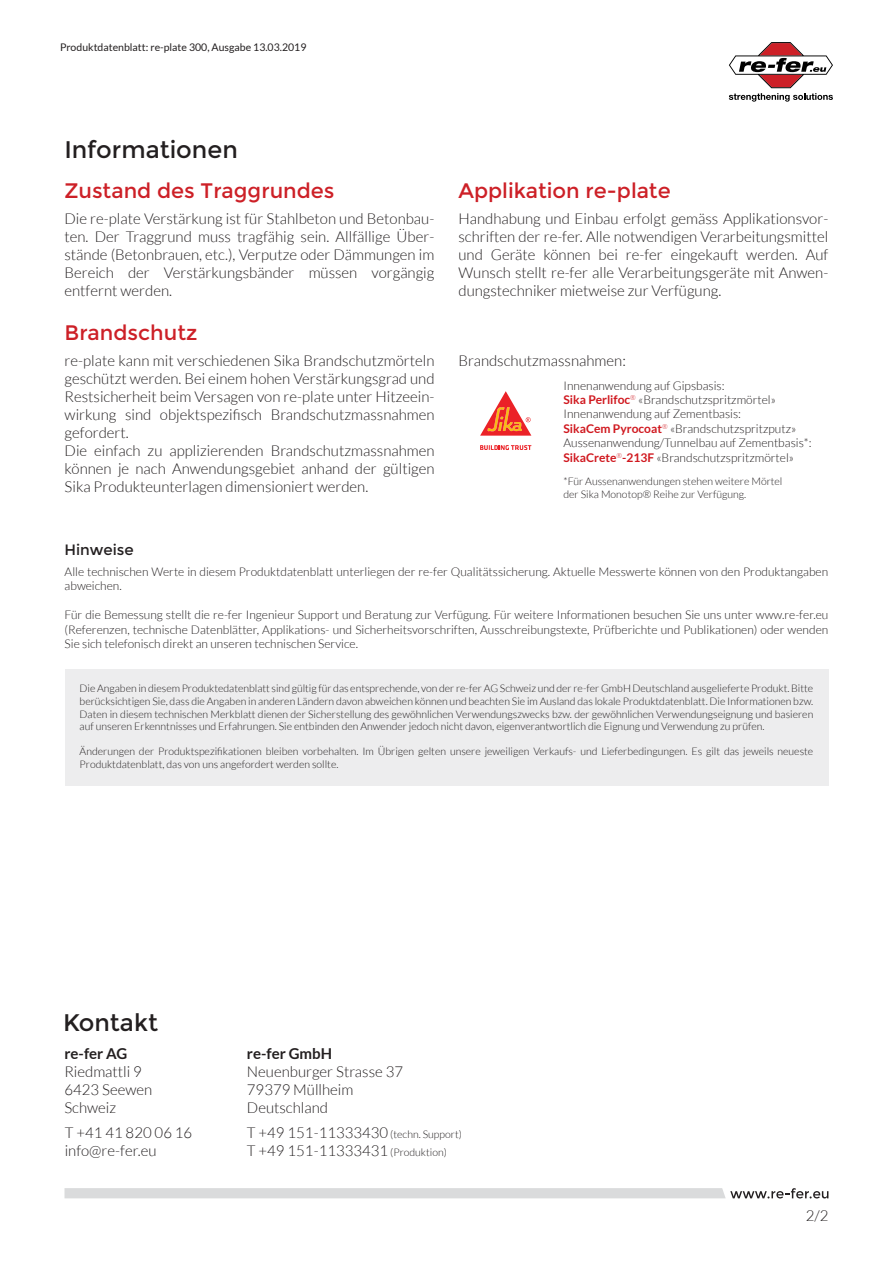
<style>
.page{position:relative;width:893px;height:1263px;background:#fff}
.page>*{position:absolute;margin:0;border:0;box-sizing:border-box;transform-origin:0 0}
.t1{font:24px "Montserrat";color:#231f20}
.t2{font:21px "Montserrat";color:#cd2027}
.t3{font:300 15px/18px "Lato";color:#231f20}
.t4{font:700 15px "Lato";color:#231f20}
.t5{font:15px "Montserrat";color:#231f20}
.t6{font:300 12px/14.4px "Lato";color:#231f20}
.t7{font:300 10.5px/12.6px "Lato";color:#231f20}
.t8{font:10.5px "Lato";color:#231f20}
.s1{font-weight:700;color:#d0181f}
.s2{font-size:10.5px}
</style>
<div class="page">
<div style="left:65px;top:670px;width:763px;height:116px;background:#ededee"></div>
<svg style="left:729px;top:42px;width:104px;height:60px"></svg>
<svg style="left:65px;top:1188px;width:763px;height:10px;background:#d7d7d8"></svg>
<svg style="left:480px;top:445px;width:51px;height:5px"></svg>
<svg style="left:480px;top:391px;width:51px;height:45px"></svg>
<p class="t8" style="left:60px;top:42px;width:248px">Produktdatenblatt: re-plate 300, Ausgabe 13.03.2019</p>
<h1 class="t1" style="left:64px;top:136px;width:175px">Informationen</h1>
<h2 class="t2" style="left:458px;top:179px;width:214px">Applikation re-plate</h2>
<h2 class="t2" style="left:65px;top:179px;width:272px">Zustand des Traggrundes</h2>
<p class="t3" style="left:65px;top:210px;width:371px;text-align:justify">Die re-plate Verstärkung ist für Stahlbeton und Betonbau&shy;ten. Der Traggrund muss tragfähig sein. Allfällige Über&shy;stände (Betonbrauen, etc.), Verputze oder Dämmungen im Bereich der Verstärkungsbänder müssen vorgängig entfernt werden.</p>
<p class="t3" style="left:458px;top:210px;width:371px;text-align:justify">Handhabung und Einbau erfolgt gemäss Applikationsvor&shy;schriften der re-fer. Alle notwendigen Verarbeitungsmittel und Geräte können bei re-fer eingekauft werden. Auf Wunsch stellt re-fer alle Verarbeitungsgeräte mit Anwen&shy;dungstechniker mietweise zur Verfügung.</p>
<h2 class="t2" style="left:65px;top:320px;width:135px">Brandschutz</h2>
<p class="t3" style="left:65px;top:351px;width:371px">re-plate kann mit verschiedenen Sika Brandschutzmörteln geschützt werden. Bei einem hohen Verstärkungsgrad und Restsicherheit beim Versagen von re-plate unter Hitzeein&shy;wirkung sind objektspezifisch Brandschutzmassnahmen gefordert.<br>Die einfach zu applizierenden Brandschutzmassnahmen können je nach Anwendungsgebiet anhand der gültigen Sika Produkteunterlagen dimensioniert werden.</p>
<p class="t3" style="left:458px;top:351px;width:169px">Brandschutzmassnahmen:</p>
<p class="t6" style="left:563px;top:378px;width:250px">Innenanwendung auf Gipsbasis:<br><span class="s1">Sika Perlifoc</span><sup>®</sup> «Brandschutzspritzmörtel» Innenanwendung auf Zementbasis:<br><span class="s1">SikaCem Pyrocoat</span><sup>®</sup> «Brandschutzspritzputz» Aussenanwendung/Tunnelbau auf Zementbasis*:<br><span class="s1">SikaCrete</span><sup>®</sup><span class="s1">-213F</span> «Brandschutzspritzmörtel»</p>
<p class="t7" style="left:563px;top:475px;width:220px">*Für Aussenanwendungen stehen weitere Mörtel der Sika Monotop® Reihe zur Verfügung.</p>
<p class="t5" style="left:65px;top:541px;width:71px">Hinweise</p>
<p class="t6" style="left:65px;top:565px;width:765px">Alle technischen Werte in diesem Produktdatenblatt unterliegen der re-fer Qualitätssicherung. Aktuelle Messwerte können von den Produktangaben abweichen.</p>
<p class="t6" style="left:65px;top:608px;width:765px;text-align:justify">Für die Bemessung stellt die re-fer Ingenieur Support und Beratung zur Verfügung. Für weitere Informationen besuchen Sie uns unter www.re-fer.eu (Referenzen, technische Datenblätter, Applikations- und Sicherheitsvorschriften, Ausschreibungstexte, Prüfberichte und Publikationen) oder wenden Sie sich telefonisch direkt an unseren technischen Service.</p>
<p class="t7" style="left:80px;top:682px;width:735px;text-align:justify">Die Angaben in diesem Produktedatenblatt sind gültig für das entsprechende, von der re-fer AG Schweiz und der re-fer GmbH Deutschland ausgelieferte Produkt. Bitte berücksichtigen Sie, dass die Angaben in anderen Ländern davon abweichen können und beachten Sie im Ausland das lokale Produktdatenblatt. Die Informationen bzw.<br>Daten in diesem technischen Merkblatt dienen der Sicherstellung des gewöhnlichen Verwendungszwecks bzw. der gewöhnlichen Verwendungseignung und basieren auf unseren Erkenntnisses und Erfahrungen. Sie entbinden den Anwender jedoch nicht davon, eigenverantwortlich die Eignung und Verwendung zu prüfen.</p>
<p class="t7" style="left:80px;top:745px;width:735px">Änderungen der Produktspezifikationen bleiben vorbehalten. Im Übrigen gelten unsere jeweiligen Verkaufs- und Lieferbedingungen. Es gilt das jeweils neueste<br>Produktdatenblatt, das von uns angefordert werden sollte.</p>
<h1 class="t1" style="left:63px;top:1009px;width:97px">Kontakt</h1>
<p class="t4" style="left:64px;top:1045px;width:64px">re-fer AG</p>
<p class="t3" style="left:64px;top:1063px;width:89px">Riedmattli 9<br>6423 Seewen<br>Schweiz</p>
<p class="t3" style="left:65px;top:1124px;width:129px">T +41 41 820 06 16 info@re-fer.eu</p>
<p class="t4" style="left:247px;top:1045px;width:87px">re-fer GmbH</p>
<p class="t3" style="left:247px;top:1063px;width:158px">Neuenburger Strasse 37<br>79379 Müllheim<br>Deutschland</p>
<p class="t3" style="left:247px;top:1124px;width:216px">T +49 151-11333430 <span class="s2">(techn. Support)<br></span>T +49 151-11333431 <span class="s2">(Produktion)</span></p>
<p class="t3" style="left:806px;top:1206px;width:24px">2/2</p>
</div>
